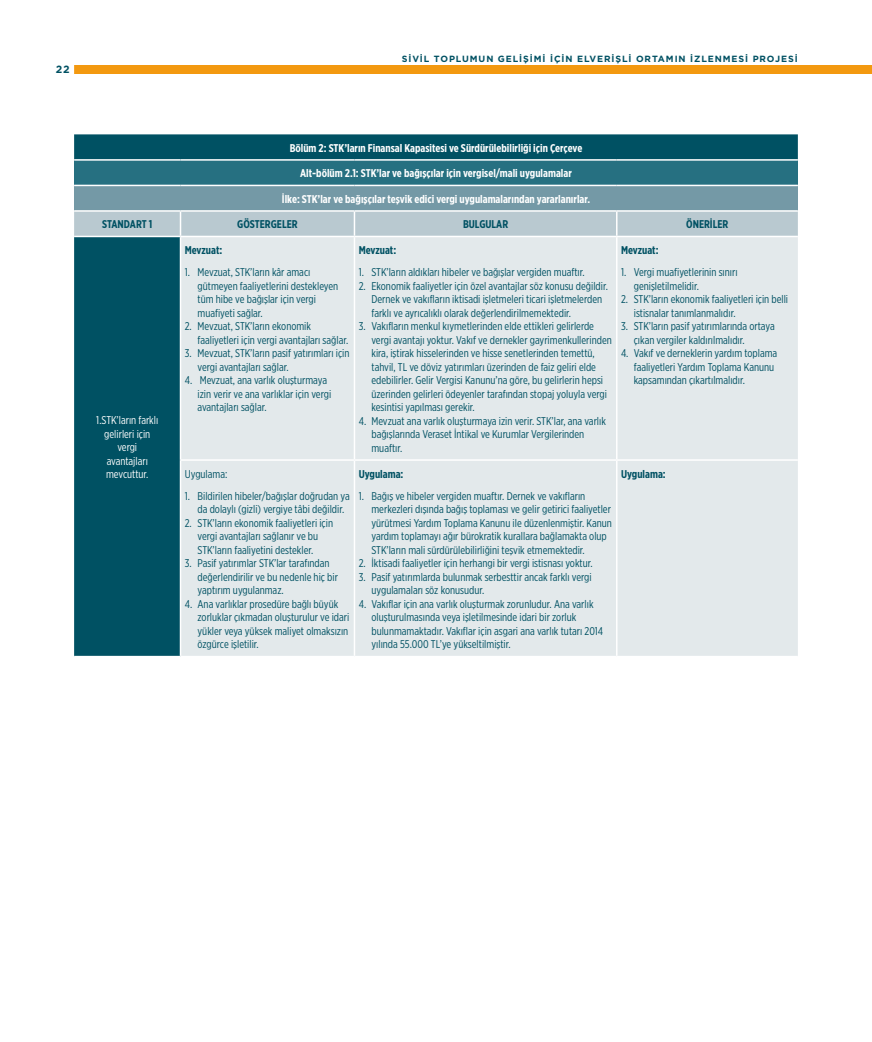
<style>
.page{position:relative;width:872px;height:1042px;background:#fff}
.page>*{position:absolute;margin:0;border:0;box-sizing:border-box;transform-origin:0 0}
.t1{font:11.25px/13.5px "Gotham X Narrow";color:#005163}
.t2{font:700 11.25px "Gotham X Narrow";color:#fff}
.t3{font:700 11.25px "Gotham X Narrow";color:#005163}
.t4{font:11.25px/13.5px "Gotham X Narrow";color:#fff;text-align:center}
.t5{font:700 10.5px "Gotham";color:#005163}
.t6{font:700 9px "Gotham";letter-spacing:.1em;color:#005163}
</style>
<div class="page">
<div style="left:74px;top:65px;width:798px;height:9px;background:#f39910"></div>
<div style="left:74px;top:134px;width:724px;height:522px;background:#005163"></div>
<div style="left:74px;top:160px;width:724px;height:25px;background:#267081"></div>
<div style="left:74px;top:185px;width:724px;height:26px;background:#7499a6"></div>
<div style="left:181px;top:237px;width:617px;height:419px;background:#e3e9eb"></div>
<hr style="left:74px;top:159px;width:106px;height:2px;background:#fff">
<hr style="left:180px;top:159px;width:174px;height:2px;background:#fff">
<hr style="left:354px;top:159px;width:263px;height:2px;background:#fff">
<hr style="left:617px;top:159px;width:181px;height:2px;background:#fff">
<hr style="left:74px;top:185px;width:106px;height:1px;background:#fff">
<hr style="left:180px;top:185px;width:174px;height:1px;background:#fff">
<hr style="left:354px;top:185px;width:263px;height:1px;background:#fff">
<hr style="left:617px;top:185px;width:181px;height:1px;background:#fff">
<hr style="left:74px;top:210px;width:106px;height:2px;background:#fff">
<hr style="left:180px;top:210px;width:174px;height:2px;background:#fff">
<hr style="left:354px;top:210px;width:263px;height:2px;background:#fff">
<hr style="left:617px;top:210px;width:181px;height:2px;background:#fff">
<svg style="left:74px;top:211px;width:724px;height:25px;background:#bccbd2"></svg>
<hr style="left:74px;top:236px;width:106px;height:1px;background:#fff">
<hr style="left:180px;top:236px;width:174px;height:1px;background:#fff">
<hr style="left:180px;top:237px;width:1px;height:222px;background:#fff">
<hr style="left:354px;top:236px;width:263px;height:1px;background:#fff">
<hr style="left:354px;top:237px;width:1px;height:222px;background:#fff">
<hr style="left:617px;top:236px;width:181px;height:1px;background:#fff">
<hr style="left:616px;top:237px;width:1px;height:222px;background:#fff">
<hr style="left:180px;top:459px;width:174px;height:2px;background:#fff">
<hr style="left:180px;top:461px;width:1px;height:195px;background:#fff">
<hr style="left:354px;top:459px;width:263px;height:2px;background:#fff">
<hr style="left:354px;top:461px;width:1px;height:195px;background:#fff">
<hr style="left:617px;top:459px;width:181px;height:2px;background:#fff">
<hr style="left:616px;top:461px;width:1px;height:195px;background:#fff">
<p class="t5" style="left:56px;top:62px;width:16px">22</p>
<p class="t6" style="left:402px;top:52px;width:397px">SIVIL TOPLUMUN GELIŞIMI IÇIN ELVERIŞLI ORTAMIN İZLENMESI PROJESI</p>
<p class="t2" style="left:290px;top:141px;width:294px">Bölüm 2: STK’ların Finansal Kapasitesi ve Sürdürülebilirliği için Çerçeve</p>
<p class="t2" style="left:300px;top:166px;width:273px">Alt-bölüm 2.1: STK’lar ve bağışçılar için vergisel/mali uygulamalar</p>
<p class="t2" style="left:282px;top:192px;width:310px">İlke: STK’lar ve bağışçılar teşvik edici vergi uygulamalarından yararlanırlar.</p>
<p class="t3" style="left:102px;top:217px;width:52px">STANDART 1</p>
<p class="t3" style="left:237px;top:217px;width:62px">GÖSTERGELER</p>
<p class="t3" style="left:463px;top:217px;width:47px">BULGULAR</p>
<p class="t3" style="left:686px;top:217px;width:44px">ÖNERİLER</p>
<p class="t4" style="left:96px;top:413px;width:64px">1.STK’ların farklı gelirleri için vergi avantajları mevcuttur.</p>
<p class="t3" style="left:185px;top:243px;width:39px">Mevzuat:</p>
<p class="t1" style="left:197px;top:265px;width:142px;text-indent:-13px">1. Mevzuat, STK’ların kâr amacı gütmeyen faaliyetlerini destekleyen tüm hibe ve bağışlar için vergi muafiyeti sağlar.</p>
<p class="t1" style="left:197px;top:319px;width:152px;text-indent:-13px">2. Mevzuat, STK’ların ekonomik faaliyetleri için vergi avantajları sağlar.</p>
<p class="t1" style="left:197px;top:346px;width:153px;text-indent:-13px">3. Mevzuat, STK’ların pasif yatırımları için vergi avantajları sağlar.</p>
<p class="t1" style="left:197px;top:373px;width:135px;text-indent:-13px">4. Mevzuat, ana varlık oluşturmaya izin verir ve ana varlıklar için vergi avantajları sağlar.</p>
<p class="t1" style="left:185px;top:467px;width:44px">Uygulama:</p>
<p class="t1" style="left:197px;top:489px;width:154px;text-indent:-13px">1. Bildirilen hibeler/bağışlar doğrudan ya da dolaylı (gizli) vergiye tâbi değildir.</p>
<p class="t1" style="left:197px;top:516px;width:137px;text-indent:-13px">2. STK’ların ekonomik faaliyetleri için vergi avantajları sağlanır ve bu<br>STK’ların faaliyetini destekler.</p>
<p class="t1" style="left:197px;top:556px;width:142px;text-indent:-13px">3. Pasif yatırımlar STK’lar tarafından değerlendirilir ve bu nedenle hiç bir yaptırım uygulanmaz.</p>
<p class="t1" style="left:197px;top:597px;width:153px;text-indent:-13px">4. Ana varlıklar prosedüre bağlı büyük zorluklar çıkmadan oluşturulur ve idari yükler veya yüksek maliyet olmaksızın özgürce işletilir.</p>
<p class="t3" style="left:359px;top:243px;width:39px">Mevzuat:</p>
<p class="t1" style="left:359px;top:265px;width:227px">1. STK’ların aldıkları hibeler ve bağışlar vergiden muaftır.</p>
<p class="t1" style="left:371px;top:279px;width:238px;text-indent:-13px">2. Ekonomik faaliyetler için özel avantajlar söz konusu değildir.<br>Dernek ve vakıfların iktisadi işletmeleri ticari işletmelerden farklı ve ayrıcalıklı olarak değerlendirilmemektedir.</p>
<p class="t1" style="left:371px;top:319px;width:242px;text-indent:-13px">3. Vakıfların menkul kıymetlerinden elde ettikleri gelirlerde vergi avantajı yoktur. Vakıf ve dernekler gayrimenkullerinden kira, iştirak hisselerinden ve hisse senetlerinden temettü, tahvil, TL ve döviz yatırımları üzerinden de faiz geliri elde edebilirler. Gelir Vergisi Kanunu’na göre, bu gelirlerin hepsi üzerinden gelirleri ödeyenler tarafından stopaj yoluyla vergi kesintisi yapılması gerekir.</p>
<p class="t1" style="left:371px;top:414px;width:236px;text-indent:-13px">4. Mevzuat ana varlık oluşturmaya izin verir. STK’lar, ana varlık bağışlarında Veraset İntikal ve Kurumlar Vergilerinden muaftır.</p>
<p class="t3" style="left:359px;top:467px;width:46px">Uygulama:</p>
<p class="t1" style="left:371px;top:489px;width:242px;text-indent:-13px">1. Bağış ve hibeler vergiden muaftır. Dernek ve vakıfların merkezleri dışında bağış toplaması ve gelir getirici faaliyetler yürütmesi Yardım Toplama Kanunu ile düzenlenmiştir. Kanun yardım toplamayı ağır bürokratik kurallara bağlamakta olup STK’ların mali sürdürülebilirliğini teşvik etmemektedir.</p>
<p class="t1" style="left:359px;top:556px;width:235px">2. İktisadi faaliyetler için herhangi bir vergi istisnası yoktur.</p>
<p class="t1" style="left:371px;top:570px;width:222px;text-indent:-13px">3. Pasif yatırımlarda bulunmak serbesttir ancak farklı vergi uygulamaları söz konusudur.</p>
<p class="t1" style="left:371px;top:597px;width:233px;text-indent:-13px">4. Vakıflar için ana varlık oluşturmak zorunludur. Ana varlık oluşturulmasında veya işletilmesinde idari bir zorluk bulunmamaktadır. Vakıflar için asgari ana varlık tutarı 2014 yılında 55.000 TL’ye yükseltilmiştir.</p>
<p class="t3" style="left:621px;top:243px;width:39px">Mevzuat:</p>
<p class="t1" style="left:634px;top:265px;width:105px;text-indent:-13px">1. Vergi muafiyetlerinin sınırı genişletilmelidir.</p>
<p class="t1" style="left:634px;top:292px;width:156px;text-indent:-13px">2. STK’ların ekonomik faaliyetleri için belli istisnalar tanımlanmalıdır.</p>
<p class="t1" style="left:634px;top:319px;width:142px;text-indent:-13px">3. STK’ların pasif yatırımlarında ortaya çıkan vergiler kaldırılmalıdır.</p>
<p class="t1" style="left:634px;top:346px;width:145px;text-indent:-13px">4. Vakıf ve derneklerin yardım toplama faaliyetleri Yardım Toplama Kanunu kapsamından çıkartılmalıdır.</p>
<p class="t3" style="left:621px;top:467px;width:46px">Uygulama:</p>
</div>
